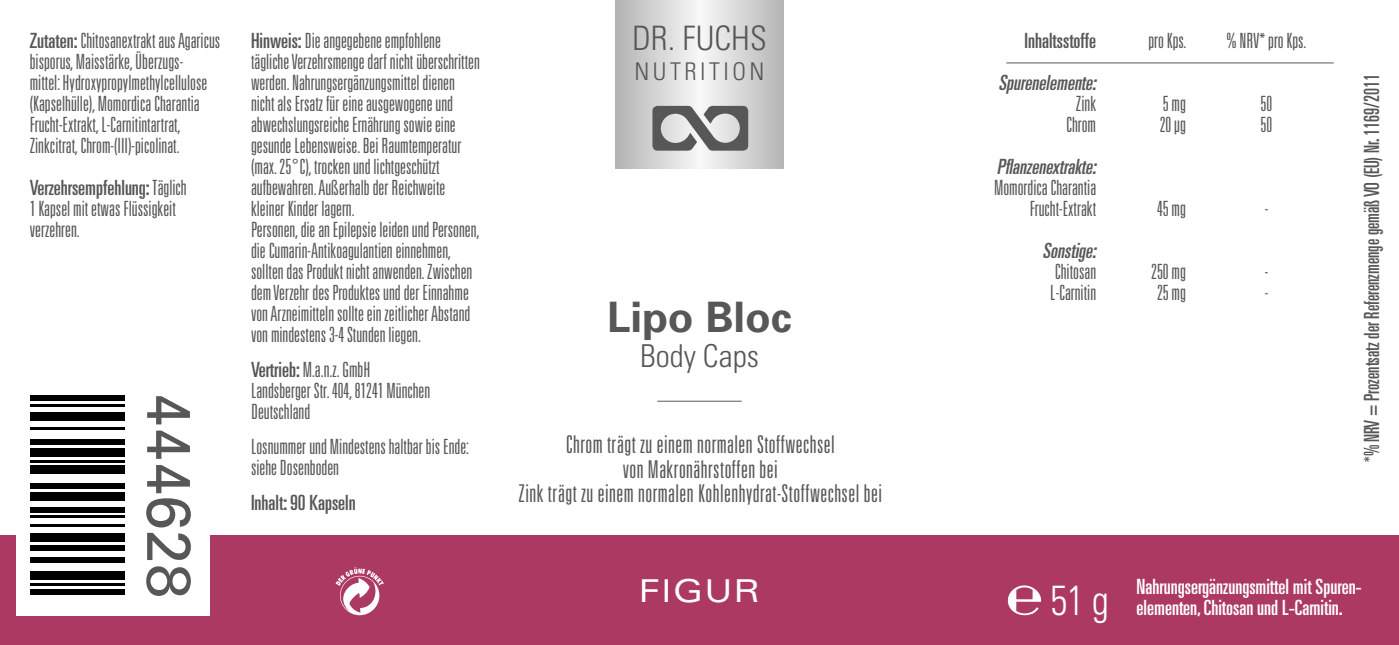
<style>
.page{position:relative;width:1399px;height:645px;background:#fff}
.page>*{position:absolute;margin:0;border:0;box-sizing:border-box;transform-origin:0 0}
.t1{font:61.95px "Univers";color:#575756}
.t2{font:700 42px "Univers";color:#575756}
.t3{font:300 condensed 42px "Univers";color:#fff;scale:.9 1}
.t4{font:300 condensed 33.6px "Univers";color:#575756}
.t5{font:300 condensed 31.5px "Univers";color:#575756}
.t6{font:expanded 31.5px "Univers";letter-spacing:.05em;color:#fff}
.t7{font:300 ultra-condensed 24.5px/24.5px "Univers";letter-spacing:.02em;color:#575756;text-align:center}
.t8{font:300 condensed 24.5px "Univers";letter-spacing:.145em;color:#575756}
.t9{font:300 ultra-condensed 21px/21px "Univers";color:#575756}
.t10{font:ultra-condensed 21px/21px "Univers";color:#fff}
.t11{font:ultra-condensed 21px "Univers";color:#575756;scale:.9 1}
.t12{font:italic ultra-condensed 21px "Univers";color:#575756}
.t13{font:ultra-condensed 21px "Univers";color:#575756}
.s1{font-weight:400}
</style>
<div class="page">
<div style="left:0;top:536px;width:1399px;height:109px;background:#ac3964"></div>
<hr style="left:1006px;top:62px;width:328px;height:2px;background:#575756">
<svg style="left:335px;top:567px;width:49px;height:48px"></svg>
<svg style="left:615px;top:0;width:169px;height:169px;background:#d3d2d2"></svg>
<svg style="left:652px;top:106px;width:96px;height:45px;background:#939393"></svg>
<hr style="left:657px;top:401px;width:85px;height:1px;background:#575756">
<svg style="left:1008px;top:585px;width:33px;height:30px"></svg>
<div style="left:16px;top:375px;width:193px;height:240px;background:#fff"></div>
<div style="left:30px;top:395px;width:95px;height:6px;background:#000"></div>
<hr style="left:30px;top:404px;width:95px;height:3px;background:#000">
<div style="left:30px;top:413px;width:95px;height:8px;background:#000"></div>
<hr style="left:30px;top:427px;width:95px;height:3px;background:#000">
<div style="left:30px;top:439px;width:95px;height:6px;background:#000"></div>
<div style="left:30px;top:448px;width:95px;height:9px;background:#000"></div>
<hr style="left:30px;top:460px;width:95px;height:2px;background:#000">
<div style="left:30px;top:465px;width:95px;height:9px;background:#000"></div>
<div style="left:30px;top:483px;width:95px;height:6px;background:#000"></div>
<div style="left:30px;top:492px;width:95px;height:9px;background:#000"></div>
<div style="left:30px;top:507px;width:95px;height:5px;background:#000"></div>
<hr style="left:30px;top:515px;width:95px;height:3px;background:#000">
<hr style="left:30px;top:524px;width:95px;height:3px;background:#000">
<div style="left:30px;top:533px;width:95px;height:9px;background:#000"></div>
<div style="left:30px;top:545px;width:95px;height:6px;background:#000"></div>
<div style="left:30px;top:557px;width:95px;height:5px;background:#000"></div>
<div style="left:30px;top:571px;width:95px;height:9px;background:#000"></div>
<hr style="left:30px;top:583px;width:95px;height:3px;background:#000">
<div style="left:30px;top:589px;width:95px;height:6px;background:#000"></div>
<p class="t9" style="left:30px;top:30px;width:192px"><span class="s1">Zutaten:</span> Chitosanextrakt aus Agaricus bisporus, Maisstärke, Überzugs-<br>mittel: Hydroxypropylmethylcellulose (Kapselhülle), Momordica Charantia Frucht-Extrakt, L-Carnitintartrat, Zinkcitrat, Chrom-(III)-picolinat.</p>
<p class="t9" style="left:30px;top:177px;width:158px"><span class="s1">Verzehrsempfehlung:</span> Täglich<br>1 Kapsel mit etwas Flüssigkeit verzehren.</p>
<h1 class="t1" style="left:208px;top:392px;width:208px;rotate:90deg">444628</h1>
<p class="t9" style="left:251px;top:30px;width:191px"><span class="s1">Hinweis:</span> Die angegebene empfohlene</p>
<h3 class="t4" style="left:632px;top:18px;width:136px">DR. FUCHS</h3>
<p class="t9" style="left:251px;top:51px;width:230px">tägliche Verzehrsmenge darf nicht überschritten werden. Nahrungsergänzungsmittel dienen nicht als Ersatz für eine ausgewogene und abwechslungsreiche Ernährung sowie eine gesunde Lebensweise. Bei Raumtemperatur (max. 25°C), trocken und lichtgeschützt aufbewahren. Außerhalb der Reichweite kleiner Kinder lagern.<br>Personen, die an Epilepsie leiden und Personen, die Cumarin-Antikoagulantien einnehmen, sollten das Produkt nicht anwenden. Zwischen dem Verzehr des Produktes und der Einnahme von Arzneimitteln sollte ein zeitlicher Abstand von mindestens 3-4 Stunden liegen.</p>
<p class="t9" style="left:251px;top:359px;width:181px"><span class="s1">Vertrieb:</span> M.a.n.z. GmbH<br>Landsberger Str. 404, 81241 München<br>Deutschland</p>
<p class="t9" style="left:251px;top:436px;width:220px">Losnummer und Mindestens haltbar bis Ende: siehe Dosenboden</p>
<p class="t13" style="left:251px;top:491px;width:106px">Inhalt: 90 Kapseln</p>
<p class="t8" style="left:634px;top:57px;width:132px">NUTRITION</p>
<h2 class="t2" style="left:607px;top:290px;width:186px">Lipo Bloc</h2>
<h3 class="t5" style="left:640px;top:337px;width:120px">Body Caps</h3>
<p class="t7" style="left:519px;top:432px;width:365px">Chrom trägt zu einem normalen Stoffwechsel<br>von Makronährstoffen bei<br>Zink trägt zu einem normalen Kohlenhydrat-Stoffwechsel bei</p>
<p class="t13" style="left:1025px;top:29px;width:73px">Inhaltsstoffe</p>
<p class="t12" style="left:998px;top:71px;width:103px">Spurenelemente:</p>
<p class="t9" style="left:1066px;top:93px;width:31px;text-align:center">Zink<br>Chrom</p>
<p class="t12" style="left:997px;top:155px;width:105px">Pflanzenextrakte:</p>
<p class="t9" style="left:994px;top:177px;width:104px;text-align:right">Momordica Charantia<br>Frucht-Extrakt</p>
<p class="t12" style="left:1042px;top:239px;width:59px">Sonstige:</p>
<p class="t9" style="left:1050px;top:261px;width:47px">Chitosan<br>L-Carnitin</p>
<h3 class="t6" style="left:639px;top:572px;width:122px">FIGUR</h3>
<h2 class="t3" style="left:1050px;top:575px;width:67px">51 g</h2>
<p class="t9" style="left:1148px;top:30px;width:40px">pro Kps.</p>
<p class="t9" style="left:1160px;top:93px;width:28px">5 mg<br>20 μg</p>
<p class="t9" style="left:1157px;top:198px;width:30px">45 mg</p>
<p class="t9" style="left:1151px;top:261px;width:36px">250 mg<br>25 mg</p>
<p class="t9" style="left:1227px;top:30px;width:81px">% NRV* pro Kps.</p>
<p class="t9" style="left:1261px;top:93px;width:13px">50<br>50</p>
<p class="t9" style="left:1265px;top:198px;width:5px">-</p>
<p class="t9" style="left:1265px;top:261px;width:5px">- -</p>
<p class="t11" style="left:1360px;top:462px;width:432px;rotate:-90deg">*%NRV = Prozentsatz der Referenzmenge gemäß VO (EU) Nr. 1169/2011</p>
<p class="t10" style="left:1137px;top:576px;width:227px">Nahrungsergänzungsmittel mit Spuren&shy;elementen, Chitosan und L-Carnitin.</p>
</div>
